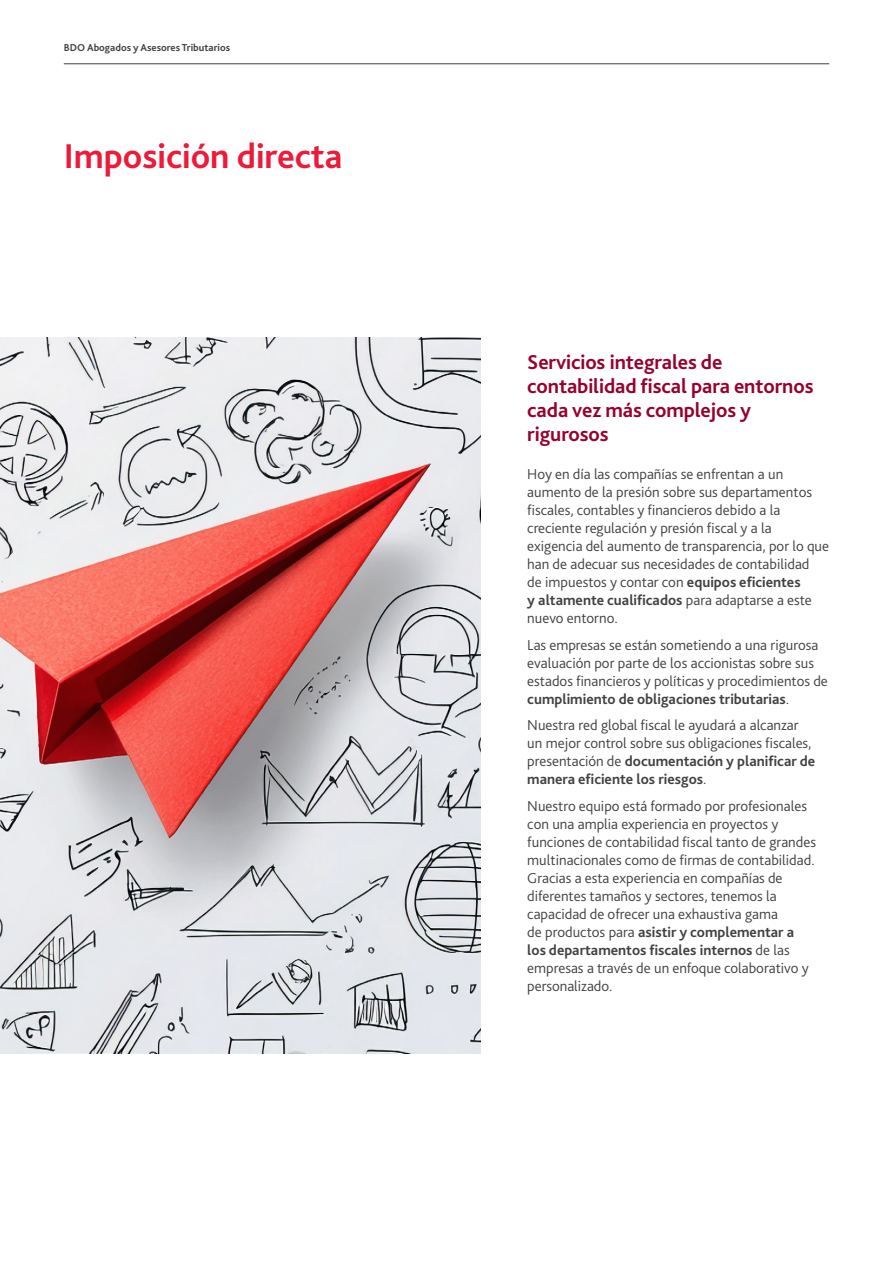
<style>
.page{position:relative;width:893px;height:1263px;background:#fff}
.page>*{position:absolute;margin:0;border:0;box-sizing:border-box;transform-origin:0 0}
.Main_page_title{font:700 36px "Bliss Pro";color:#ed1a3a}
.frase_mayúscula{font:700 21px/24px "Bliss Pro";letter-spacing:-.005em;color:#98012d}
.Body_text{font:300 15px/18px "Bliss Pro";color:#414140}
.Page_Header{font:700 10.5px "Bliss Pro";color:#414140}
.s1{font-weight:700}
</style>
<div class="page">
<hr style="left:64px;top:63px;width:765px;height:1px;background:#414140">
<img style="left:0;top:337px;width:480px;height:716px">
<p class="Page_Header" style="left:64px;top:40px;width:168px">BDO Abogados y Asesores Tributarios</p>
<p class="Main_page_title" style="left:64px;top:133px;width:280px">Imposición directa</p>
<p class="frase_mayúscula" style="left:527px;top:349px;width:288px">Servicios integrales de contabilidad fiscal para entornos cada vez más complejos y rigurosos</p>
<p class="Body_text" style="left:527px;top:465px;width:303px">Hoy en día las compañías se enfrentan a un aumento de la presión sobre sus departamentos fiscales, contables y financieros debido a la creciente regulación y presión fiscal y a la exigencia del aumento de transparencia, por lo que han de adecuar sus necesidades de contabilidad<br>de impuestos y contar con <span class="s1">equipos eficientes<br>y altamente cualificados</span> para adaptarse a este nuevo entorno.</p>
<p class="Body_text" style="left:527px;top:635px;width:302px">Las empresas se están sometiendo a una rigurosa evaluación por parte de los accionistas sobre sus estados financieros y políticas y procedimientos de <span class="s1">cumplimiento de obligaciones tributarias</span>.</p>
<p class="Body_text" style="left:527px;top:716px;width:289px">Nuestra red global fiscal le ayudará a alcanzar un mejor control sobre sus obligaciones fiscales, presentación de <span class="s1">documentación y planificar de manera eficiente los riesgos</span>.</p>
<p class="Body_text" style="left:527px;top:796px;width:290px">Nuestro equipo está formado por profesionales con una amplia experiencia en proyectos y funciones de contabilidad fiscal tanto de grandes multinacionales como de firmas de contabilidad.<br>Gracias a esta experiencia en compañías de diferentes tamaños y sectores, tenemos la capacidad de ofrecer una exhaustiva gama<br>de productos para <span class="s1">asistir y complementar a los departamentos fiscales internos</span> de las empresas a través de un enfoque colaborativo y personalizado.</p>
</div>
